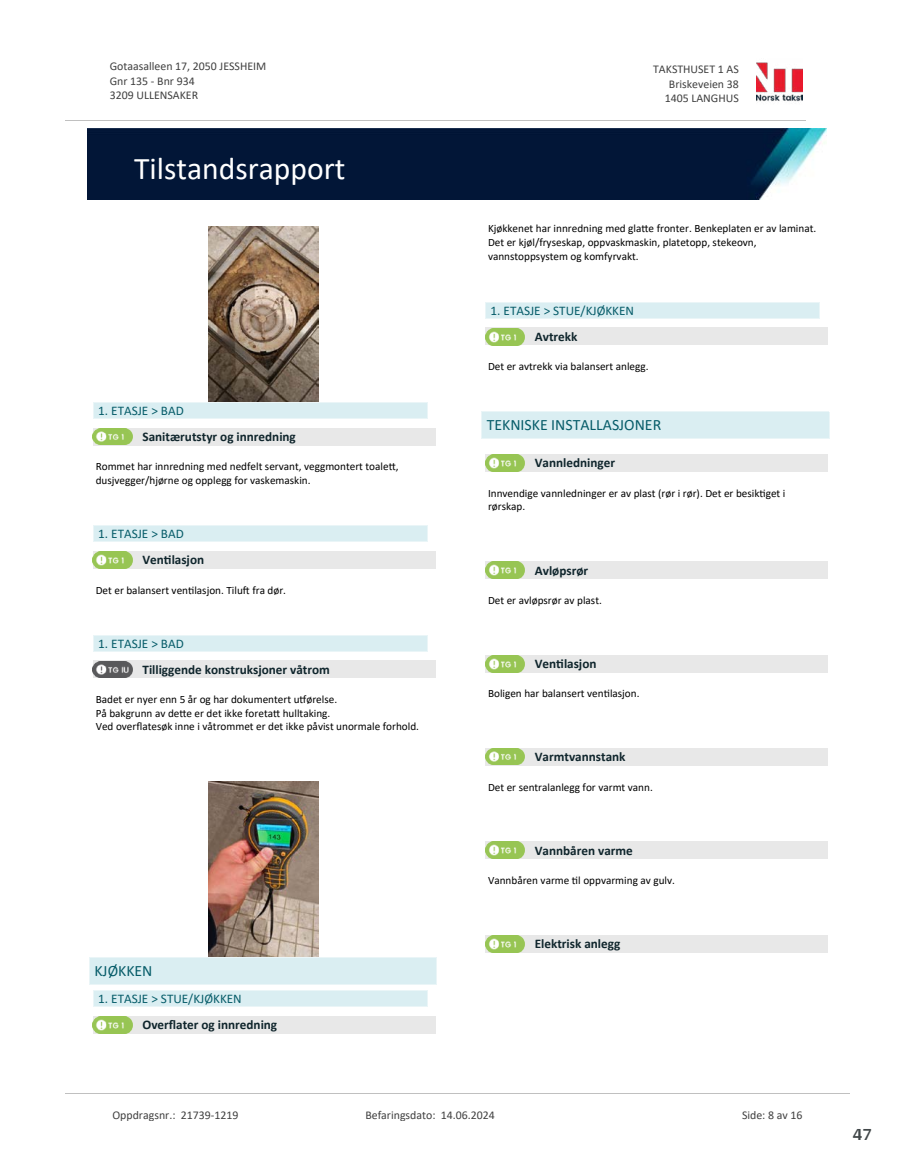
<style>
.page{position:relative;width:915px;height:1172px;background:#fff}
.page>*{position:absolute;margin:0;border:0;box-sizing:border-box;transform-origin:0 0}
.t1{font:31.65px "Calibri";color:#fff}
.t2{font:700 18px "Arya";color:#414749}
.t3{font:15.75px "Calibri";color:#065c69}
.t4{font:700 13.2px "Calibri";color:#0f252c}
.t5{font:13.2px "Calibri";color:#065c69}
.t6{font:11.85px/14.5px "Calibri";color:#404040}
.t7{font:11.25px/13.6px "Calibri";color:#000}
</style>
<div class="page">
<img style="left:208px;top:226px;width:110px;height:176px">
<div style="left:93px;top:428px;width:342px;height:17px;background:#e8e8e8"></div>
<img style="left:93px;top:428px;width:39px;height:17px">
<div style="left:93px;top:402px;width:334px;height:17px;background:#daeef2"></div>
<svg style="left:93px;top:403px;width:1px;height:15px"></svg>
<svg style="left:427px;top:402px;width:1px;height:17px"></svg>
<hr style="left:93px;top:402px;width:334px;height:1px;background:#eaf5f7">
<hr style="left:93px;top:418px;width:334px;height:1px;background:#eaf5f7">
<div style="left:93px;top:551px;width:342px;height:17px;background:#e8e8e8"></div>
<img style="left:93px;top:551px;width:39px;height:17px">
<div style="left:93px;top:526px;width:334px;height:16px;background:#daeef2"></div>
<svg style="left:93px;top:527px;width:1px;height:15px"></svg>
<svg style="left:427px;top:526px;width:1px;height:16px"></svg>
<hr style="left:93px;top:526px;width:334px;height:1px;background:#eaf5f7">
<hr style="left:93px;top:542px;width:334px;height:1px;background:#eaf5f7">
<div style="left:93px;top:661px;width:342px;height:17px;background:#e8e8e8"></div>
<img style="left:93px;top:661px;width:39px;height:17px">
<div style="left:93px;top:635px;width:334px;height:16px;background:#daeef2"></div>
<svg style="left:93px;top:636px;width:1px;height:15px"></svg>
<svg style="left:427px;top:635px;width:1px;height:16px"></svg>
<hr style="left:93px;top:635px;width:334px;height:1px;background:#eaf5f7">
<hr style="left:93px;top:651px;width:334px;height:1px;background:#eaf5f7">
<img style="left:208px;top:782px;width:110px;height:175px">
<div style="left:89px;top:958px;width:347px;height:26px;background:#daeef2"></div>
<svg style="left:89px;top:958px;width:1px;height:26px"></svg>
<svg style="left:436px;top:958px;width:1px;height:26px"></svg>
<hr style="left:89px;top:957px;width:348px;height:1px;background:#eaf5f7">
<hr style="left:89px;top:984px;width:348px;height:1px;background:#eaf5f7">
<div style="left:93px;top:1016px;width:342px;height:17px;background:#e8e8e8"></div>
<svg style="left:97px;top:1016px;width:36px;height:13px"></svg>
<img style="left:93px;top:1017px;width:39px;height:16px">
<div style="left:93px;top:991px;width:334px;height:16px;background:#daeef2"></div>
<svg style="left:93px;top:991px;width:1px;height:16px"></svg>
<svg style="left:427px;top:990px;width:1px;height:17px"></svg>
<hr style="left:93px;top:990px;width:334px;height:1px;background:#eaf5f7">
<hr style="left:93px;top:1007px;width:334px;height:1px;background:#eaf5f7">
<div style="left:485px;top:328px;width:342px;height:17px;background:#e8e8e8"></div>
<img style="left:485px;top:328px;width:39px;height:17px">
<div style="left:485px;top:302px;width:334px;height:16px;background:#daeef2"></div>
<svg style="left:485px;top:303px;width:1px;height:15px"></svg>
<svg style="left:819px;top:302px;width:1px;height:16px"></svg>
<hr style="left:485px;top:302px;width:334px;height:1px;background:#eaf5f7">
<hr style="left:485px;top:318px;width:334px;height:1px;background:#eaf5f7">
<div style="left:481px;top:412px;width:347px;height:26px;background:#daeef2"></div>
<svg style="left:481px;top:413px;width:1px;height:25px"></svg>
<svg style="left:828px;top:413px;width:1px;height:25px"></svg>
<hr style="left:481px;top:412px;width:348px;height:1px;background:#eaf5f7">
<hr style="left:481px;top:438px;width:348px;height:1px;background:#eaf5f7">
<div style="left:485px;top:454px;width:342px;height:17px;background:#e8e8e8"></div>
<svg style="left:490px;top:454px;width:35px;height:14px"></svg>
<img style="left:485px;top:455px;width:39px;height:16px">
<div style="left:485px;top:561px;width:342px;height:18px;background:#e8e8e8"></div>
<svg style="left:490px;top:566px;width:35px;height:13px"></svg>
<img style="left:485px;top:561px;width:39px;height:17px">
<div style="left:485px;top:655px;width:342px;height:17px;background:#e8e8e8"></div>
<img style="left:485px;top:655px;width:39px;height:17px">
<div style="left:485px;top:748px;width:342px;height:17px;background:#e8e8e8"></div>
<img style="left:485px;top:748px;width:39px;height:17px">
<div style="left:485px;top:842px;width:342px;height:17px;background:#e8e8e8"></div>
<img style="left:485px;top:842px;width:39px;height:17px">
<div style="left:485px;top:935px;width:342px;height:17px;background:#e8e8e8"></div>
<svg style="left:490px;top:935px;width:35px;height:14px"></svg>
<img style="left:485px;top:936px;width:39px;height:16px">
<img style="left:756px;top:62px;width:46px;height:40px">
<hr style="left:65px;top:120px;width:740px;height:1px;background:#c0c0c0">
<img style="left:88px;top:129px;width:738px;height:71px">
<hr style="left:65px;top:1093px;width:784px;height:1px;background:#c0c0c0">
<p class="t6" style="left:110px;top:59px;width:158px">Gotaasalleen 17, 2050 JESSHEIM<br>Gnr 135 - Bnr 934<br>3209 ULLENSAKER</p>
<p class="t6" style="left:653px;top:62px;width:87px">TAKSTHUSET 1 AS</p>
<p class="t6" style="left:668px;top:76px;width:71px">Briskeveien 38</p>
<p class="t6" style="left:664px;top:91px;width:76px">1405 LANGHUS</p>
<h1 class="t1" style="left:134px;top:147px;width:213px">Tilstandsrapport</h1>
<p class="t5" style="left:98px;top:401px;width:87px">1. ETASJE &gt; BAD</p>
<p class="t4" style="left:142px;top:427px;width:155px">Sanitærutstyr og innredning</p>
<p class="t7" style="left:96px;top:459px;width:304px">Rommet har innredning med nedfelt servant, veggmontert toale琀琀, dusjvegger/hjørne og opplegg for vaskemaskin.</p>
<p class="t5" style="left:98px;top:525px;width:87px">1. ETASJE &gt; BAD</p>
<p class="t4" style="left:142px;top:551px;width:63px">Ven琀椀lasjon</p>
<p class="t7" style="left:96px;top:583px;width:192px">Det er balansert ven琀椀lasjon. Tilu昀琀 fra dør.</p>
<p class="t5" style="left:98px;top:634px;width:87px">1. ETASJE &gt; BAD</p>
<p class="t4" style="left:142px;top:660px;width:189px">Tilliggende konstruksjoner våtrom</p>
<p class="t7" style="left:96px;top:692px;width:325px">Badet er nyer enn 5 år og har dokumentert u琀昀ørelse.<br>På bakgrunn av de琀琀e er det ikke foreta琀琀 hulltaking.<br>Ved over昀氀atesøk inne i våtrommet er det ikke påvist unormale forhold.</p>
<h3 class="t3" style="left:94px;top:960px;width:60px">KJØKKEN</h3>
<p class="t5" style="left:98px;top:990px;width:145px">1. ETASJE &gt; STUE/KJØKKEN</p>
<p class="t4" style="left:142px;top:1015px;width:136px">Over昀氀ater og innredning</p>
<p class="t7" style="left:488px;top:222px;width:330px">Kjøkkenet har innredning med gla琀琀e fronter. Benkeplaten er av laminat.<br>Det er kjøl/fryseskap, oppvaskmaskin, platetopp, stekeovn, vannstoppsystem og komfyrvakt.</p>
<p class="t5" style="left:490px;top:301px;width:145px">1. ETASJE &gt; STUE/KJØKKEN</p>
<p class="t4" style="left:534px;top:327px;width:44px">Avtrekk</p>
<p class="t7" style="left:488px;top:359px;width:162px">Det er avtrekk via balansert anlegg.</p>
<h3 class="t3" style="left:486px;top:414px;width:176px">TEKNISKE INSTALLASJONER</h3>
<p class="t4" style="left:534px;top:454px;width:82px">Vannledninger</p>
<p class="t7" style="left:488px;top:486px;width:299px">Innvendige vannledninger er av plast (rør i rør). Det er besik琀椀get i rørskap.</p>
<p class="t4" style="left:534px;top:561px;width:55px">Avløpsrør</p>
<p class="t7" style="left:488px;top:593px;width:115px">Det er avløpsrør av plast.</p>
<p class="t4" style="left:534px;top:654px;width:63px">Ven琀椀lasjon</p>
<p class="t7" style="left:488px;top:686px;width:153px">Boligen har balansert ven琀椀lasjon.</p>
<p class="t4" style="left:534px;top:748px;width:92px">Varmtvannstank</p>
<p class="t7" style="left:488px;top:780px;width:166px">Det er sentralanlegg for varmt vann.</p>
<p class="t4" style="left:534px;top:841px;width:100px">Vannbåren varme</p>
<p class="t7" style="left:488px;top:873px;width:188px">Vannbåren varme 琀椀l oppvarming av gulv.</p>
<p class="t4" style="left:534px;top:935px;width:87px">Elektrisk anlegg</p>
<p class="t6" style="left:112px;top:1107px;width:127px">Oppdragsnr.: 21739-1219</p>
<p class="t6" style="left:365px;top:1107px;width:131px">Befaringsdato: 14.06.2024</p>
<p class="t6" style="left:741px;top:1107px;width:62px">Side: 8 av 16</p>
<h2 class="t2" style="left:852px;top:1123px;width:21px">47</h2>
</div>
